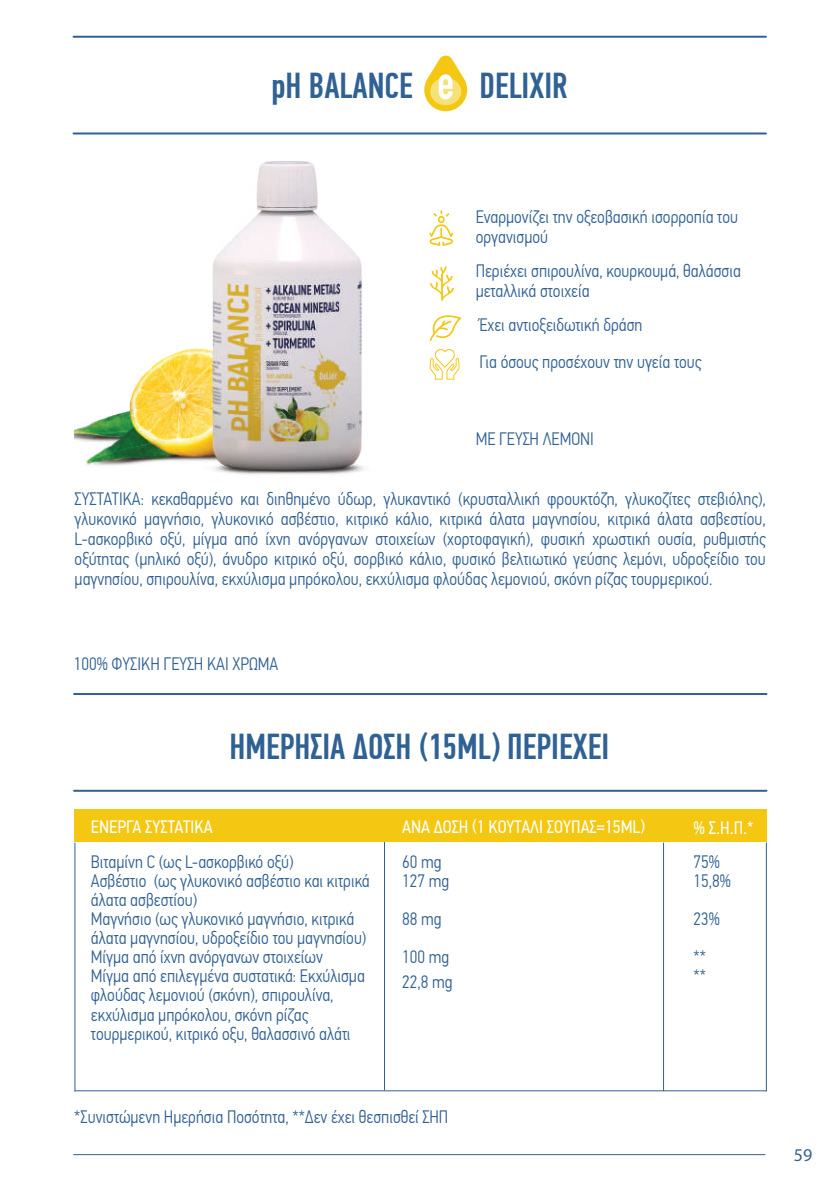
<style>
.page{position:relative;width:840px;height:1191px;background:#fff}
.page>*{position:absolute;margin:0;border:0;box-sizing:border-box;transform-origin:0 0}
.t1{font:500 36px "PF Din Text Comp Pro";color:#306194}
.t2{font:300 18px/19px "PF Din Text Cond Pro";color:#306194}
.t3{font:18px "PF Din Text Cond Pro";color:#fff}
.t4{font:18px "Myriad Pro";color:#376092}
</style>
<div class="page">
<hr style="left:74px;top:1154px;width:690px;height:1px;background:#376092">
<img style="left:75px;top:161px;width:289px;height:314px">
<hr style="left:73px;top:132px;width:692px;height:2px;background:#306194">
<hr style="left:73px;top:36px;width:692px;height:2px;background:#306194">
<hr style="left:74px;top:789px;width:692px;height:2px;background:#306194">
<hr style="left:74px;top:693px;width:692px;height:2px;background:#306194">
<svg style="left:424px;top:56px;width:43px;height:55px"></svg>
<svg style="left:429px;top:210px;width:24px;height:36px"></svg>
<svg style="left:429px;top:266px;width:26px;height:36px"></svg>
<svg style="left:429px;top:315px;width:32px;height:26px"></svg>
<svg style="left:429px;top:349px;width:30px;height:31px"></svg>
<div style="left:74px;top:809px;width:692px;height:33px;background:#f3c712"></div>
<hr style="left:74px;top:1090px;width:692px;height:1px;background:#306194">
<hr style="left:384px;top:842px;width:1px;height:248px;background:#306194">
<hr style="left:662px;top:842px;width:1px;height:249px;background:#306194">
<hr style="left:74px;top:842px;width:1px;height:249px;background:#306194">
<hr style="left:765px;top:842px;width:1px;height:249px;background:#306194">
<h1 class="t1" style="left:271px;top:65px;width:142px">pH BALANCE</h1>
<h1 class="t1" style="left:479px;top:65px;width:90px">DELIXIR</h1>
<p class="t2" style="left:475px;top:207px;width:264px;line-height:20px">Εναρμονίζει την οξεοβασική ισορροπία του οργανισμού</p>
<p class="t2" style="left:475px;top:261px;width:266px;line-height:20px">Περιέχει σπιρουλίνα, κουρκουμά, θαλάσσια μεταλλικά στοιχεία</p>
<p class="t2" style="left:479px;top:306px;width:223px;line-height:37.6px">Έχει αντιοξειδωτική δράση<br>Για όσους προσέχουν την υγεία τους</p>
<p class="t2" style="left:475px;top:430px;width:120px">ΜΕ ΓΕΎΣΗ ΛΕΜΟΝΙ</p>
<p class="t2" style="left:75px;top:488px;width:692px;line-height:20px;text-align:justify">ΣΥΣΤΑΤΙΚΆ: κεκαθαρμένο και διηθημένο ύδωρ, γλυκαντικό (κρυσταλλική φρουκτόζη, γλυκοζίτες στεβιόλης), γλυκονικό μαγνήσιο, γλυκονικό ασβέστιο, κιτρικό κάλιο, κιτρικά άλατα μαγνησίου, κιτρικά άλατα ασβεστίου, L-ασκορβικό οξύ, μίγμα από ίχνη ανόργανων στοιχείων (χορτοφαγική), φυσική χρωστική ουσία, ρυθμιστής οξύτητας (μηλικό οξύ), άνυδρο κιτρικό οξύ, σορβικό κάλιο, φυσικό βελτιωτικό γεύσης λεμόνι, υδροξείδιο του μαγνησίου, σπιρουλίνα, εκχύλισμα μπρόκολου, εκχύλισμα φλούδας λεμονιού, σκόνη ρίζας τουρμερικού.</p>
<p class="t2" style="left:74px;top:654px;width:206px">100% ΦΥΣΙΚΗ ΓΕΥΣΗ ΚΑΙ ΧΡΩΜΑ</p>
<h1 class="t1" style="left:229px;top:725px;width:381px">ΗΜΕΡΗΣΙΑ ΔΟΣΗ (15ML) ΠΕΡΙΕΧΕΙ</h1>
<p class="t3" style="left:91px;top:816px;width:123px">ΕΝΕΡΓΆ ΣΥΣΤΑΤΙΚΆ</p>
<p class="t3" style="left:402px;top:816px;width:244px">ΑΝΆ ΔΌΣΗ (1 ΚΟΥΤΆΛΙ ΣΟΎΠΑΣ=15ML)</p>
<p class="t3" style="left:693px;top:817px;width:61px">% Σ.Η.Π.*</p>
<p class="t2" style="left:91px;top:853px;width:280px">Βιταμίνη C (ως L-ασκορβικό οξύ)<br>Ασβέστιο (ως γλυκονικό ασβέστιο και κιτρικά άλατα ασβεστίου)<br>Μαγνήσιο (ως γλυκονικό μαγνήσιο, κιτρικά άλατα μαγνησίου, υδροξείδιο του μαγνησίου)<br>Μίγμα από ίχνη ανόργανων στοιχείων<br>Μίγμα από επιλεγμένα συστατικά: Εκχύλισμα φλούδας λεμονιού (σκόνη), σπιρουλίνα, εκχύλισμα μπρόκολου, σκόνη ρίζας τουρμερικού, κιτρικό οξυ, θαλασσινό αλάτι</p>
<p class="t2" style="left:402px;top:853px;width:49px">60 mg<br>127 mg</p>
<p class="t2" style="left:402px;top:900px;width:49px;line-height:38px">88 mg<br>100 mg</p>
<p class="t2" style="left:402px;top:972px;width:52px">22,8 mg</p>
<p class="t2" style="left:74px;top:1107px;width:375px">*Συνιστώμενη Ημερήσια Ποσότητα, **Δεν έχει θεσπισθεί ΣΗΠ</p>
<p class="t2" style="left:693px;top:853px;width:39px">75%<br>15,8%</p>
<p class="t2" style="left:693px;top:900px;width:28px;line-height:38px">23% **</p>
<p class="t2" style="left:693px;top:967px;width:14px">**</p>
<p class="t4" style="left:793px;top:1143px;width:20px">59</p>
</div>
